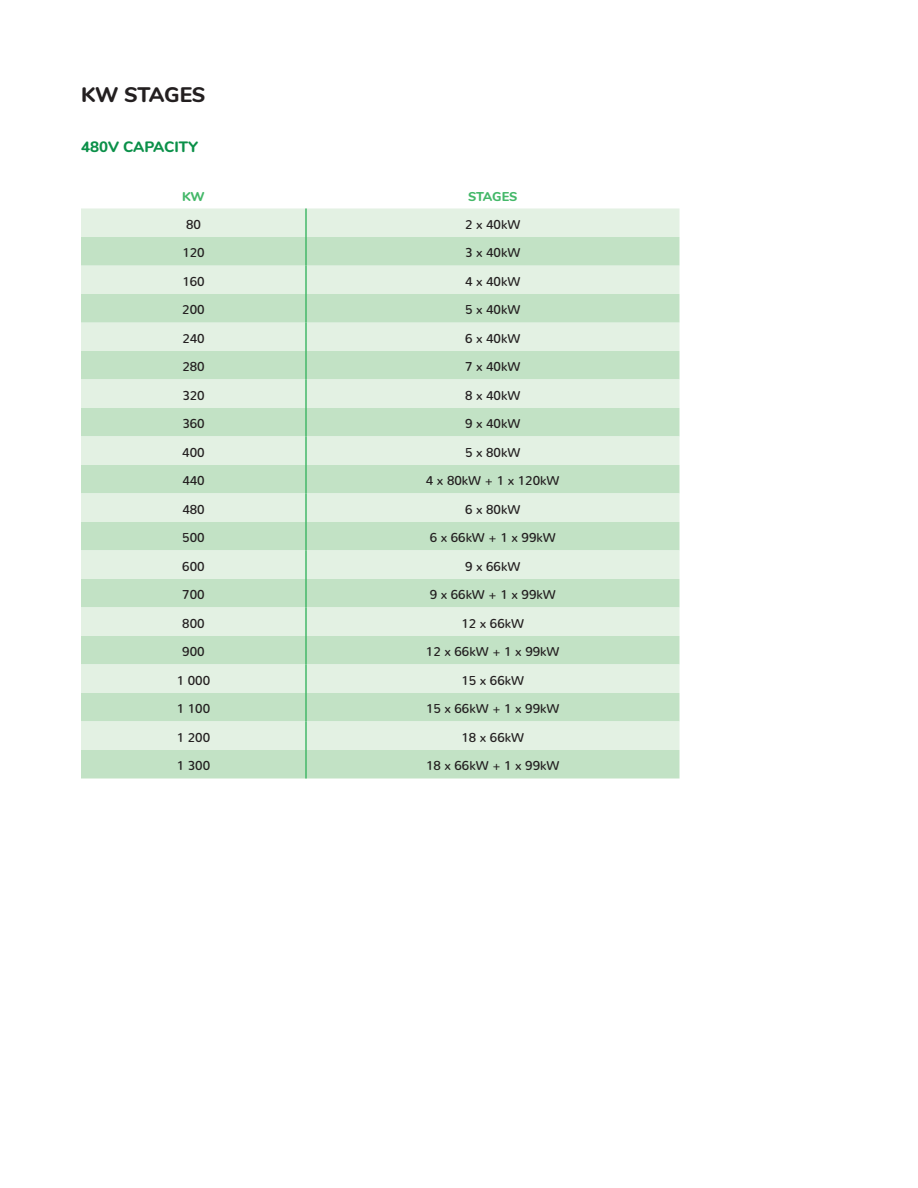
<style>
.page{position:relative;width:918px;height:1188px;background:#fff}
.page>*{position:absolute;margin:0;border:0;box-sizing:border-box;transform-origin:0 0}
.t1{font:800 21px "Nunito";letter-spacing:-.01em;color:#231f20}
.t2{font:800 15px "Nunito";color:#0b9049}
.t3{font:500 12.75px "Nunito";color:#231f20}
.t4{font:800 12.75px "Nunito";letter-spacing:-.015em;color:#44b869}
</style>
<div class="page">
<div style="left:81px;top:208px;width:599px;height:29px;background:#e3f1e3"></div>
<svg style="left:81px;top:237px;width:599px;height:541px;background:#cfe8d1"></svg>
<div style="left:81px;top:351px;width:599px;height:29px;background:#c2e2c5"></div>
<svg style="left:81px;top:380px;width:599px;height:370px;background:#d4ead5"></svg>
<hr style="left:305px;top:208px;width:2px;height:29px;background:#44b869">
<hr style="left:305px;top:237px;width:2px;height:29px;background:#44b869">
<hr style="left:305px;top:266px;width:2px;height:28px;background:#44b869">
<hr style="left:305px;top:294px;width:2px;height:28px;background:#44b869">
<hr style="left:305px;top:322px;width:2px;height:29px;background:#44b869">
<hr style="left:305px;top:351px;width:2px;height:29px;background:#44b869">
<hr style="left:305px;top:380px;width:2px;height:28px;background:#44b869">
<hr style="left:305px;top:408px;width:2px;height:28px;background:#44b869">
<hr style="left:305px;top:436px;width:2px;height:29px;background:#44b869">
<hr style="left:305px;top:465px;width:2px;height:29px;background:#44b869">
<hr style="left:305px;top:494px;width:2px;height:28px;background:#44b869">
<hr style="left:305px;top:522px;width:2px;height:28px;background:#44b869">
<hr style="left:305px;top:550px;width:2px;height:29px;background:#44b869">
<hr style="left:305px;top:579px;width:2px;height:29px;background:#44b869">
<hr style="left:305px;top:608px;width:2px;height:28px;background:#44b869">
<hr style="left:305px;top:636px;width:2px;height:28px;background:#44b869">
<hr style="left:305px;top:664px;width:2px;height:29px;background:#44b869">
<hr style="left:305px;top:693px;width:2px;height:29px;background:#44b869">
<hr style="left:305px;top:722px;width:2px;height:28px;background:#44b869">
<hr style="left:305px;top:750px;width:2px;height:28px;background:#44b869">
<h1 class="t1" style="left:81px;top:79px;width:126px">KW STAGES</h1>
<p class="t2" style="left:81px;top:135px;width:119px">480V CAPACITY</p>
<p class="t4" style="left:182px;top:187px;width:24px">KW</p>
<p class="t4" style="left:468px;top:187px;width:51px">STAGES</p>
<p class="t3" style="left:186px;top:213px;width:16px">80</p>
<p class="t3" style="left:465px;top:213px;width:57px">2 x 40kW</p>
<p class="t3" style="left:182px;top:242px;width:24px">120</p>
<p class="t3" style="left:465px;top:242px;width:57px">3 x 40kW</p>
<p class="t3" style="left:182px;top:270px;width:24px">160</p>
<p class="t3" style="left:465px;top:270px;width:57px">4 x 40kW</p>
<p class="t3" style="left:182px;top:299px;width:24px">200</p>
<p class="t3" style="left:465px;top:299px;width:57px">5 x 40kW</p>
<p class="t3" style="left:182px;top:327px;width:24px">240</p>
<p class="t3" style="left:465px;top:327px;width:57px">6 x 40kW</p>
<p class="t3" style="left:182px;top:356px;width:24px">280</p>
<p class="t3" style="left:465px;top:356px;width:57px">7 x 40kW</p>
<p class="t3" style="left:182px;top:384px;width:24px">320</p>
<p class="t3" style="left:465px;top:384px;width:57px">8 x 40kW</p>
<p class="t3" style="left:182px;top:413px;width:24px">360</p>
<p class="t3" style="left:465px;top:413px;width:57px">9 x 40kW</p>
<p class="t3" style="left:182px;top:441px;width:24px">400</p>
<p class="t3" style="left:465px;top:441px;width:57px">5 x 80kW</p>
<p class="t3" style="left:182px;top:470px;width:24px">440</p>
<p class="t3" style="left:426px;top:470px;width:135px">4 x 80kW + 1 x 120kW</p>
<p class="t3" style="left:182px;top:498px;width:24px">480</p>
<p class="t3" style="left:465px;top:498px;width:57px">6 x 80kW</p>
<p class="t3" style="left:182px;top:527px;width:24px">500</p>
<p class="t3" style="left:430px;top:527px;width:128px">6 x 66kW + 1 x 99kW</p>
<p class="t3" style="left:182px;top:555px;width:24px">600</p>
<p class="t3" style="left:465px;top:555px;width:57px">9 x 66kW</p>
<p class="t3" style="left:182px;top:584px;width:24px">700</p>
<p class="t3" style="left:430px;top:584px;width:128px">9 x 66kW + 1 x 99kW</p>
<p class="t3" style="left:182px;top:612px;width:24px">800</p>
<p class="t3" style="left:461px;top:612px;width:64px">12 x 66kW</p>
<p class="t3" style="left:182px;top:641px;width:24px">900</p>
<p class="t3" style="left:426px;top:641px;width:135px">12 x 66kW + 1 x 99kW</p>
<p class="t3" style="left:177px;top:669px;width:35px">1 000</p>
<p class="t3" style="left:461px;top:669px;width:64px">15 x 66kW</p>
<p class="t3" style="left:177px;top:698px;width:35px">1 100</p>
<p class="t3" style="left:426px;top:698px;width:135px">15 x 66kW + 1 x 99kW</p>
<p class="t3" style="left:177px;top:726px;width:35px">1 200</p>
<p class="t3" style="left:461px;top:726px;width:64px">18 x 66kW</p>
<p class="t3" style="left:177px;top:755px;width:35px">1 300</p>
<p class="t3" style="left:426px;top:755px;width:135px">18 x 66kW + 1 x 99kW</p>
</div>
